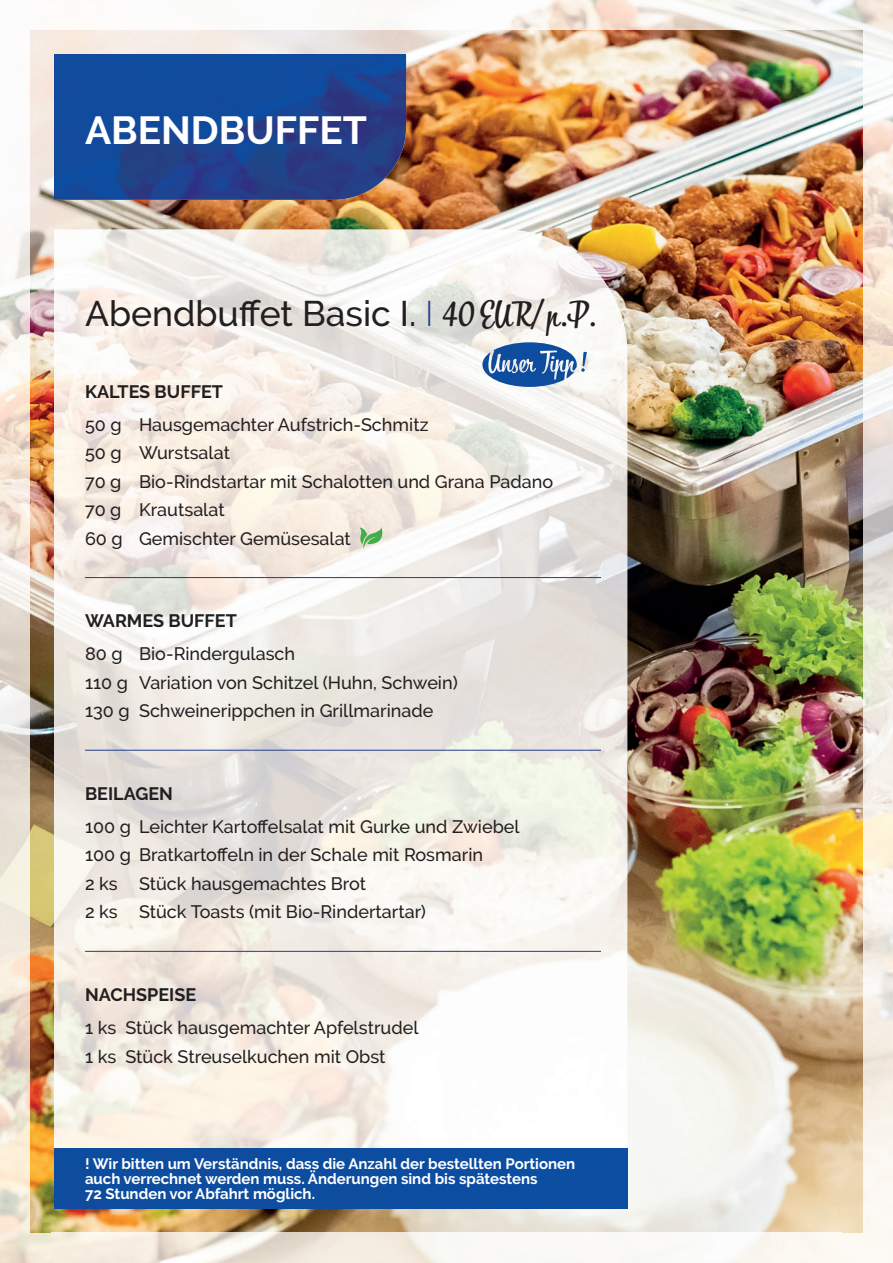
<style>
.page{position:relative;width:893px;height:1263px;background:#fff}
.page>*{position:absolute;margin:0;border:0;box-sizing:border-box;transform-origin:0 0}
.t1{font:700 39px "Raleway";color:#fff}
.t2{font:500 35.55px "Raleway";color:#231f20}
.t3{font:500 18px/28.5px "Raleway";color:#231f20}
.t4{font:700 18px "Raleway";color:#231f20}
.t5{font:700 15px/15px "Raleway";color:#fff}
.s1{font-weight:300;color:#253e8c}
.s2{font-family:"Bistro Script";font-weight:400;font-size:34.5px}
</style>
<div class="page">
<img style="left:52px;top:52px;width:789px;height:1181px">
<img style="left:30px;top:0;width:863px;height:52px">
<img style="left:841px;top:51px;width:52px;height:1212px">
<img style="left:0;top:51px;width:52px;height:1212px">
<img style="left:54px;top:230px;width:573px;height:918px">
<img style="left:54px;top:54px;width:352px;height:146px">
<svg style="left:359px;top:527px;width:28px;height:22px"></svg>
<img style="left:482px;top:342px;width:95px;height:45px">
<img style="left:581px;top:352px;width:6px;height:20px">
<hr style="left:85px;top:577px;width:516px;height:1px;background:#253e8c">
<hr style="left:85px;top:750px;width:516px;height:1px;background:#253e8c">
<hr style="left:85px;top:951px;width:516px;height:1px;background:#253e8c">
<div style="left:54px;top:1148px;width:573px;height:61px;background:#0d4da0"></div>
<h1 class="t1" style="left:85px;top:108px;width:283px">ABENDBUFFET</h1>
<h2 class="t2" style="left:85px;top:293px;width:512px">Abendbuffet Basic I. <span class="s1">I</span> <span class="s2">40 EUR/ p.P.</span></h2>
<p class="t4" style="left:85px;top:381px;width:139px">KALTES BUFFET</p>
<p class="t3" style="left:85px;top:410px;width:470px">50 g Hausgemachter Aufstrich-Schmitz<br>50 g Wurstsalat<br>70 g Bio-Rindstartar mit Schalotten und Grana Padano<br>70 g Krautsalat<br>60 g Gemischter Gemüsesalat</p>
<p class="t4" style="left:85px;top:611px;width:153px">WARMES BUFFET</p>
<p class="t3" style="left:85px;top:640px;width:374px">80 g Bio-Rindergulasch<br>110 g Variation von Schitzel (Huhn, Schwein)<br>130 g Schweinerippchen in Grillmarinade</p>
<p class="t4" style="left:85px;top:783px;width:89px">BEILAGEN</p>
<p class="t3" style="left:85px;top:812px;width:436px">100 g Leichter Kartoffelsalat mit Gurke und Zwiebel 100 g Bratkartoffeln in der Schale mit Rosmarin<br>2 ks Stück hausgemachtes Brot<br>2 ks Stück Toasts (mit Bio-Rindertartar)</p>
<p class="t4" style="left:85px;top:984px;width:113px">NACHSPEISE</p>
<p class="t3" style="left:85px;top:1013px;width:335px">1 ks Stück hausgemachter Apfelstrudel<br>1 ks Stück Streuselkuchen mit Obst</p>
<p class="t5" style="left:85px;top:1156px;width:492px">! Wir bitten um Verständnis, dass die Anzahl der bestellten Portionen auch verrechnet werden muss. Änderungen sind bis spätestens<br>72 Stunden vor Abfahrt möglich.</p>
</div>
